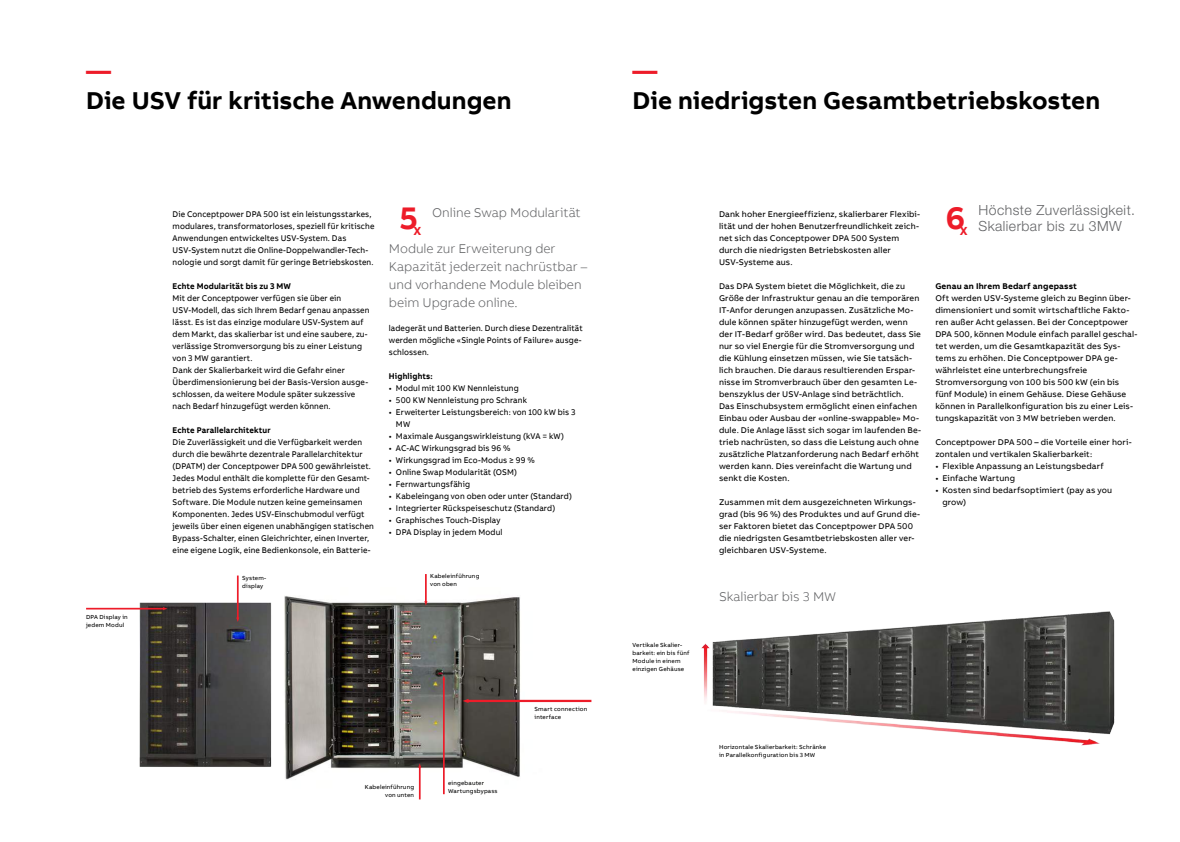
<style>
.page{position:relative;width:1180px;height:842px;background:#fff}
.page>*{position:absolute;margin:0;border:0;box-sizing:border-box;transform-origin:0 0}
.t1{font:700 32px "AB Bvoice";color:#ed1c29}
.t2{font:700 25px "AB Bvoice";color:#000}
.t3{font:700 25px "AB Bvoice";color:#ed1c29}
.t4{font:300 14px "Helvetica Neue LT Pro";letter-spacing:.03em;color:#636466}
.t5{font:300 13px/18px "AB Bvoice";letter-spacing:-.005em;color:#636466}
.t6{font:700 12px "AB Bvoice";color:#ed1c29}
.t7{font:8.5px/12px "AB Bvoice";letter-spacing:.015em;color:#000}
.t8{font:8.5px/12px "AB Bvoice";letter-spacing:.015em;color:#000;scale:.94 1}
.t9{font:700 8.5px "AB Bvoice";letter-spacing:.02em;color:#000;scale:.94 1}
.t10{font:700 8.5px "AB Bvoice";letter-spacing:.02em;color:#000}
.t11{font:6px/8px "AB Bvoice";letter-spacing:.025em;color:#000}
</style>
<div class="page">
<img style="left:252px;top:596px;width:268px;height:199px">
<img style="left:140px;top:603px;width:131px;height:192px">
<svg style="left:236px;top:575px;width:3px;height:47px"></svg>
<svg style="left:424px;top:574px;width:3px;height:32px"></svg>
<svg style="left:86px;top:607px;width:81px;height:3px"></svg>
<svg style="left:462px;top:699px;width:129px;height:4px"></svg>
<svg style="left:418px;top:763px;width:3px;height:36px"></svg>
<svg style="left:442px;top:675px;width:3px;height:119px"></svg>
<img style="left:701px;top:611px;width:414px;height:135px">
<h2 class="t3" style="left:86px;top:54px;width:26px">—</h2>
<h2 class="t2" style="left:86px;top:84px;width:427px">Die USV für kritische Anwendungen</h2>
<p class="t11" style="left:86px;top:613px;width:43px">DPA Display in jedem Modul</p>
<p class="t8" style="left:172px;top:208px;width:216px">Die Conceptpower DPA 500 ist ein leistungsstarkes, modulares, transformatorloses, speziell für kritische Anwendungen entwickeltes USV-System. Das USV-System nutzt die Online-Doppelwandler-Tech&shy;nologie und sorgt damit für geringe Betriebskosten.</p>
<p class="t9" style="left:172px;top:280px;width:127px">Echte Modularität bis zu 3 MW</p>
<p class="t8" style="left:172px;top:292px;width:211px">Mit der Conceptpower verfügen sie über ein USV-Modell, das sich Ihrem Bedarf genau anpassen lässt. Es ist das einzige modulare USV-System auf dem Markt, das skalierbar ist und eine saubere, zu&shy;verlässige Stromversorgung bis zu einer Leistung von 3 MW garantiert.<br>Dank der Skalierbarkeit wird die Gefahr einer Überdimensionierung bei der Basis-Version ausge&shy;schlossen, da weitere Module später sukzessive nach Bedarf hinzugefügt werden können.</p>
<p class="t9" style="left:172px;top:424px;width:106px">Echte Parallelarchitektur</p>
<p class="t8" style="left:172px;top:436px;width:216px">Die Zuverlässigkeit und die Verfügbarkeit werden durch die bewährte dezentrale Parallelarchitektur (DPATM) der Conceptpower DPA 500 gewährleistet.<br>Jedes Modul enthält die komplette für den Gesamt&shy;betrieb des Systems erforderliche Hardware und Software. Die Module nutzen keine gemeinsamen Komponenten. Jedes USV-Einschubmodul verfügt jeweils über einen eigenen unabhängigen statischen Bypass-Schalter, einen Gleichrichter, einen Inverter, eine eigene Logik, eine Bedienkonsole, ein Batterie-</p>
<p class="t11" style="left:242px;top:574px;width:26px">System&shy;display</p>
<h1 class="t1" style="left:399px;top:197px;width:20px">5</h1>
<h3 class="t6" style="left:413px;top:223px;width:9px">X</h3>
<h3 class="t5" style="left:432px;top:203px;width:150px">Online Swap Modularität</h3>
<h3 class="t5" style="left:389px;top:239px;width:200px">Module zur Erweiterung der<br>Kapazität jederzeit nachrüstbar – und vorhandene Module bleiben beim Upgrade online.</h3>
<p class="t8" style="left:389px;top:322px;width:208px;text-align:justify">ladegerät und Batterien. Durch diese Dezentralität werden mögliche «Single Points of Failure» ausge&shy;schlossen.</p>
<p class="t9" style="left:389px;top:370px;width:48px">Highlights:</p>
<p class="t8" style="left:389px;top:382px;width:140px">• Modul mit 100 KW Nennleistung</p>
<p class="t8" style="left:389px;top:394px;width:148px">• 500 KW Nennleistung pro Schrank</p>
<p class="t8" style="left:396px;top:406px;width:192px;text-indent:-7px">• Erweiterter Leistungsbereich: von 100 kW bis 3<br>MW</p>
<p class="t8" style="left:389px;top:430px;width:188px">• Maximale Ausgangswirkleistung (kVA = kW)</p>
<p class="t8" style="left:389px;top:442px;width:131px">• AC-AC Wirkungsgrad bis 96 %</p>
<p class="t8" style="left:389px;top:454px;width:157px">• Wirkungsgrad im Eco-Modus ≥ 99 %</p>
<p class="t8" style="left:389px;top:466px;width:138px">• Online Swap Modularität (OSM)</p>
<p class="t8" style="left:389px;top:478px;width:88px">• Fernwartungsfähig</p>
<p class="t8" style="left:389px;top:490px;width:196px">• Kabeleingang von oben oder unter (Standard)</p>
<p class="t8" style="left:389px;top:502px;width:178px">• Integrierter Rückspeiseschutz (Standard)</p>
<p class="t8" style="left:389px;top:514px;width:120px">• Graphisches Touch-Display</p>
<p class="t8" style="left:389px;top:526px;width:122px">• DPA Display in jedem Modul</p>
<p class="t11" style="left:430px;top:572px;width:51px">Kabeleinführung von oben</p>
<p class="t11" style="left:534px;top:704px;width:54px">Smart connection interface</p>
<p class="t11" style="left:365px;top:783px;width:51px;text-align:right">Kabeleinführung von unten</p>
<p class="t11" style="left:448px;top:779px;width:51px">eingebauter<br>Wartungsbypass</p>
<h2 class="t3" style="left:632px;top:54px;width:26px">—</h2>
<h2 class="t2" style="left:632px;top:84px;width:469px">Die niedrigsten Gesamtbetriebskosten</h2>
<p class="t11" style="left:632px;top:641px;width:58px">Vertikale Skalier&shy;barkeit: ein bis fünf<br>Module in einem einzigen Gehäuse</p>
<p class="t7" style="left:719px;top:208px;width:203px">Dank hoher Energieeffizienz, skalierbarer Flexibi&shy;lität und der hohen Benutzerfreundlichkeit zeich&shy;net sich das Conceptpower DPA 500 System durch die niedrigsten Betriebskosten aller USV-Systeme aus.</p>
<p class="t7" style="left:719px;top:280px;width:203px">Das DPA System bietet die Möglichkeit, die zu Größe der Infrastruktur genau an die temporären IT-Anfor derungen anzupassen. Zusätzliche Mo&shy;dule können später hinzugefügt werden, wenn der IT-Bedarf größer wird. Das bedeutet, dass Sie nur so viel Energie für die Stromversorgung und die Kühlung einsetzen müssen, wie Sie tatsäch&shy;lich brauchen. Die daraus resultierenden Erspar&shy;nisse im Stromverbrauch über den gesamten Le&shy;benszyklus der USV-Anlage sind beträchtlich.<br>Das Einschubsystem ermöglicht einen einfachen Einbau oder Ausbau der «online-swappable» Mo&shy;dule. Die Anlage lässt sich sogar im laufenden Be&shy;trieb nachrüsten, so dass die Leistung auch ohne zusätzliche Platzanforderung nach Bedarf erhöht werden kann. Dies vereinfacht die Wartung und senkt die Kosten.</p>
<p class="t7" style="left:719px;top:496px;width:202px">Zusammen mit dem ausgezeichneten Wirkungs&shy;grad (bis 96 %) des Produktes und auf Grund die&shy;ser Faktoren bietet das Conceptpower DPA 500 die niedrigsten Gesamtbetriebskosten aller ver&shy;gleichbaren USV-Systeme.</p>
<h1 class="t1" style="left:945px;top:197px;width:21px">6</h1>
<h3 class="t6" style="left:959px;top:223px;width:9px">X</h3>
<h3 class="t4" style="left:978px;top:201px;width:158px">Höchste Zuverlässigkeit.</h3>
<h3 class="t4" style="left:978px;top:217px;width:145px">Skalierbar bis zu 3MW</h3>
<p class="t10" style="left:935px;top:280px;width:143px">Genau an Ihrem Bedarf angepasst</p>
<p class="t7" style="left:935px;top:292px;width:203px">Oft werden USV-Systeme gleich zu Beginn über&shy;dimensioniert und somit wirtschaftliche Fakto&shy;ren außer Acht gelassen. Bei der Conceptpower DPA 500, können Module einfach parallel geschal&shy;tet werden, um die Gesamtkapazität des Sys&shy;tems zu erhöhen. Die Conceptpower DPA ge&shy;währleistet eine unterbrechungsfreie Stromversorgung von 100 bis 500 kW (ein bis fünf Module) in einem Gehäuse. Diese Gehäuse können in Parallelkonfiguration bis zu einer Leis&shy;tungskapazität von 3 MW betrieben werden.</p>
<p class="t7" style="left:935px;top:436px;width:198px">Conceptpower DPA 500 – die Vorteile einer hori&shy;zontalen und vertikalen Skalierbarkeit:</p>
<p class="t7" style="left:935px;top:460px;width:170px">• Flexible Anpassung an Leistungsbedarf</p>
<p class="t7" style="left:935px;top:472px;width:81px">• Einfache Wartung</p>
<p class="t7" style="left:942px;top:484px;width:171px;text-indent:-7px">• Kosten sind bedarfsoptimiert (pay as you grow)</p>
<h3 class="t5" style="left:719px;top:587px;width:118px">Skalierbar bis 3 MW</h3>
<p class="t11" style="left:719px;top:743px;width:109px">Horizontale Skalierbarkeit: Schränke in Parallelkonfiguration bis 3 MW</p>
</div>
